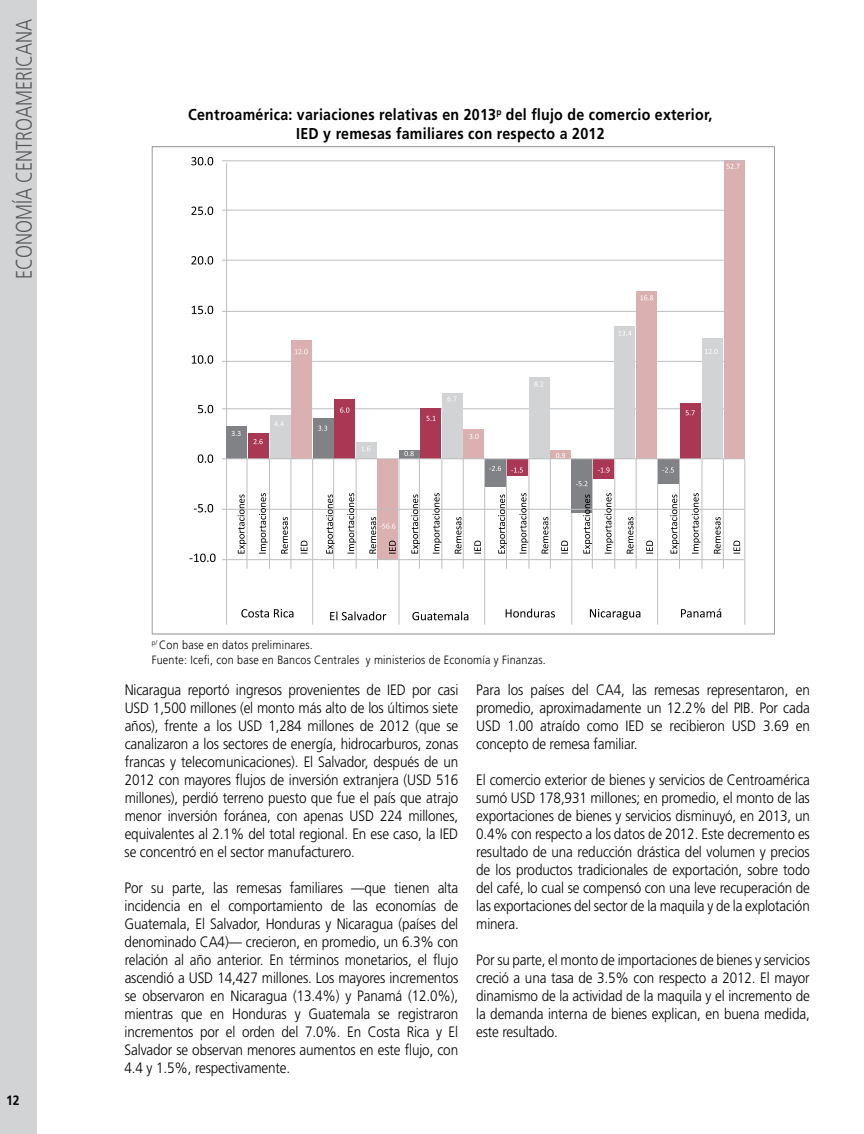
<style>
.page{position:relative;width:864px;height:1134px;background:#fff}
.page>*{position:absolute;margin:0;border:0;box-sizing:border-box;transform-origin:0 0}
.t1{font:300 22.5px "Frutiger LT Std";color:#58595b;scale:.8 1}
.t2{font:700 15.75px/18.9px "Frutiger LT Std";letter-spacing:.02em;color:#000;text-align:center;scale:.9 1}
.t3{font:300 15px/18px "Frutiger LT Std";letter-spacing:-.01em;color:#000;text-align:justify;scale:.9 1}
.t4{font:700 13.5px "Frutiger LT Std";color:#000;scale:.9 1}
.t5{font:300 12px/14.4px "Frutiger LT Std";letter-spacing:.02em;color:#000;scale:.9 1}
</style>
<div class="page">
<div style="left:0;top:0;width:36px;height:1134px;background:#d1d3d4"></div>
<svg style="left:152px;top:146px;width:623px;height:489px"></svg>
<h1 class="t1" style="left:11px;top:279px;width:327px;rotate:-90deg">ECONOMÍa centroamericana</h1>
<p class="t2" style="left:188px;top:105px;width:584px">Centroamérica: variaciones relativas en 2013<sup>p</sup> del flujo de comercio exterior,<br>IED y remesas familiares con respecto a 2012</p>
<p class="t4" style="left:6px;top:1093px;width:17px">12</p>
<p class="t5" style="left:152px;top:638px;width:439px"><sup>p/</sup> Con base en datos preliminares.<br>Fuente: Icefi, con base en Bancos Centrales y ministerios de Economía y Finanzas.</p>
<p class="t3" style="left:125px;top:681px;width:372px">Nicaragua reportó ingresos provenientes de IED por casi USD 1,500 millones (el monto más alto de los últimos siete años), frente a los USD 1,284 millones de 2012 (que se canalizaron a los sectores de energía, hidrocarburos, zonas francas y telecomunicaciones). El Salvador, después de un 2012 con mayores flujos de inversión extranjera (USD 516 millones), perdió terreno puesto que fue el país que atrajo menor inversión foránea, con apenas USD 224 millones, equivalentes al 2.1% del total regional. En ese caso, la IED se concentró en el sector manufacturero.</p>
<p class="t3" style="left:125px;top:879px;width:372px">Por su parte, las remesas familiares —que tienen alta incidencia en el comportamiento de las economías de Guatemala, El Salvador, Honduras y Nicaragua (países del denominado CA4)— crecieron, en promedio, un 6.3% con relación al año anterior. En términos monetarios, el flujo ascendió a USD 14,427 millones. Los mayores incrementos se observaron en Nicaragua (13.4%) y Panamá (12.0%), mientras que en Honduras y Guatemala se registraron incrementos por el orden del 7.0%. En Costa Rica y El Salvador se observan menores aumentos en este flujo, con 4.4 y 1.5%, respectivamente.</p>
<p class="t3" style="left:476px;top:681px;width:372px">Para los países del CA4, las remesas representaron, en promedio, aproximadamente un 12.2% del PIB. Por cada USD 1.00 atraído como IED se recibieron USD 3.69 en concepto de remesa familiar.</p>
<p class="t3" style="left:476px;top:771px;width:372px">El comercio exterior de bienes y servicios de Centroamérica sumó USD 178,931 millones; en promedio, el monto de las exportaciones de bienes y servicios disminuyó, en 2013, un 0.4% con respecto a los datos de 2012. Este decremento es resultado de una reducción drástica del volumen y precios de los productos tradicionales de exportación, sobre todo del café, lo cual se compensó con una leve recuperación de las exportaciones del sector de la maquila y de la explotación minera.</p>
<p class="t3" style="left:476px;top:951px;width:372px">Por su parte, el monto de importaciones de bienes y servicios creció a una tasa de 3.5% con respecto a 2012. El mayor dinamismo de la actividad de la maquila y el incremento de la demanda interna de bienes explican, en buena medida, este resultado.</p>
</div>
